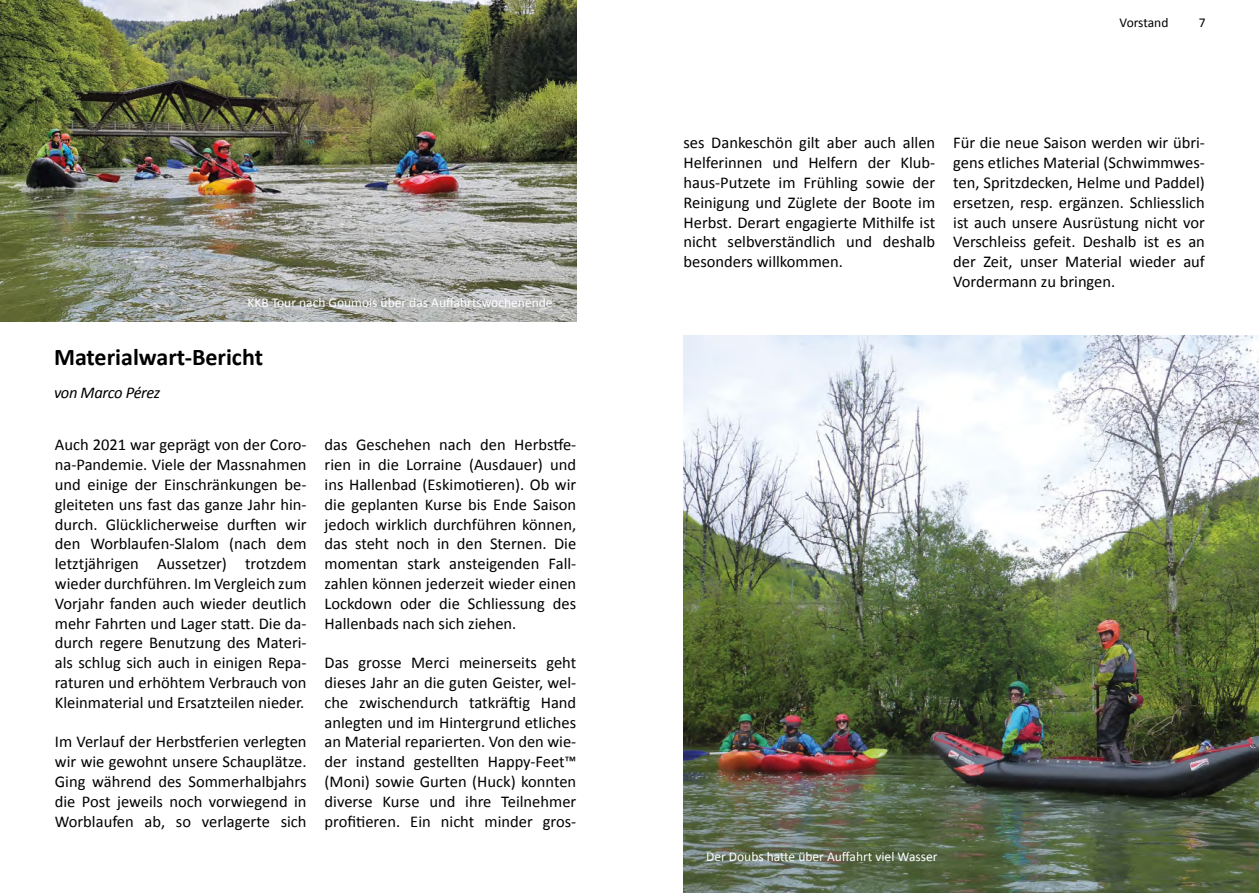
<style>
.page{position:relative;width:1259px;height:893px;background:#fff}
.page>*{position:absolute;margin:0;border:0;box-sizing:border-box;transform-origin:0 0}
.t1{font:700 24px "Calibri";color:#000}
.t2{font:16.5px/19.8px "Calibri";color:#000;text-align:justify}
.t3{font:italic 16.5px "Calibri";letter-spacing:-.02em;color:#000}
.t4{font:13.5px "Calibri";color:#fff}
.t5{font:13.5px "Calibri";letter-spacing:-.01em;color:#000}
</style>
<div class="page">
<img style="left:0;top:0;width:576px;height:322px">
<img style="left:683px;top:336px;width:576px;height:557px">
<p class="t4" style="left:247px;top:294px;width:307px">KKB Tour nach Goumois über das Auffahrtswochenende</p>
<h1 class="t1" style="left:54px;top:341px;width:210px">Materialwart-Bericht</h1>
<p class="t3" style="left:54px;top:381px;width:108px">von Marco Pérez</p>
<p class="t2" style="left:55px;top:435px;width:253px">Auch 2021 war geprägt von der Coro&shy;na-Pandemie. Viele der Massnahmen und einige der Einschränkungen be&shy;gleiteten uns fast das ganze Jahr hin&shy;durch. Glücklicherweise durften wir den Worblaufen-Slalom (nach dem letztjährigen Aussetzer) trotzdem wieder durchführen. Im Vergleich zum Vorjahr fanden auch wieder deutlich mehr Fahrten und Lager statt. Die da&shy;durch regere Benutzung des Materi&shy;als schlug sich auch in einigen Repa&shy;raturen und erhöhtem Verbrauch von Kleinmaterial und Ersatzteilen nieder.</p>
<p class="t2" style="left:55px;top:732px;width:253px">Im Verlauf der Herbstferien verlegten wir wie gewohnt unsere Schauplätze.<br>Ging während des Sommerhalbjahrs die Post jeweils noch vorwiegend in Worblaufen ab, so verlagerte sich</p>
<p class="t2" style="left:324px;top:435px;width:253px">das Geschehen nach den Herbstfe&shy;rien in die Lorraine (Ausdauer) und ins Hallenbad (Eskimotieren). Ob wir die geplanten Kurse bis Ende Saison jedoch wirklich durchführen können, das steht noch in den Sternen. Die momentan stark ansteigenden Fall&shy;zahlen können jederzeit wieder einen Lockdown oder die Schliessung des Hallenbads nach sich ziehen.</p>
<p class="t2" style="left:324px;top:653px;width:253px">Das grosse Merci meinerseits geht dieses Jahr an die guten Geister, wel&shy;che zwischendurch tatkräftig Hand anlegten und im Hintergrund etliches an Material reparierten. Von den wie&shy;der instand gestellten Happy-Feet™ (Moni) sowie Gurten (Huck) konnten diverse Kurse und ihre Teilnehmer profitieren. Ein nicht minder gros-</p>
<p class="t5" style="left:1119px;top:14px;width:50px">Vorstand</p>
<p class="t5" style="left:1199px;top:14px;width:8px">7</p>
<p class="t2" style="left:683px;top:133px;width:253px">ses Dankeschön gilt aber auch allen Helferinnen und Helfern der Klub&shy;haus-Putzete im Frühling sowie der Reinigung und Züglete der Boote im Herbst. Derart engagierte Mithilfe ist nicht selbverständlich und deshalb besonders willkommen.</p>
<p class="t2" style="left:953px;top:133px;width:253px">Für die neue Saison werden wir übri&shy;gens etliches Material (Schwimmwes&shy;ten, Spritzdecken, Helme und Paddel) ersetzen, resp. ergänzen. Schliesslich ist auch unsere Ausrüstung nicht vor Verschleiss gefeit. Deshalb ist es an der Zeit, unser Material wieder auf Vordermann zu bringen.</p>
<p class="t4" style="left:706px;top:848px;width:233px">Der Doubs hatte über Auffahrt viel Wasser</p>
</div>
